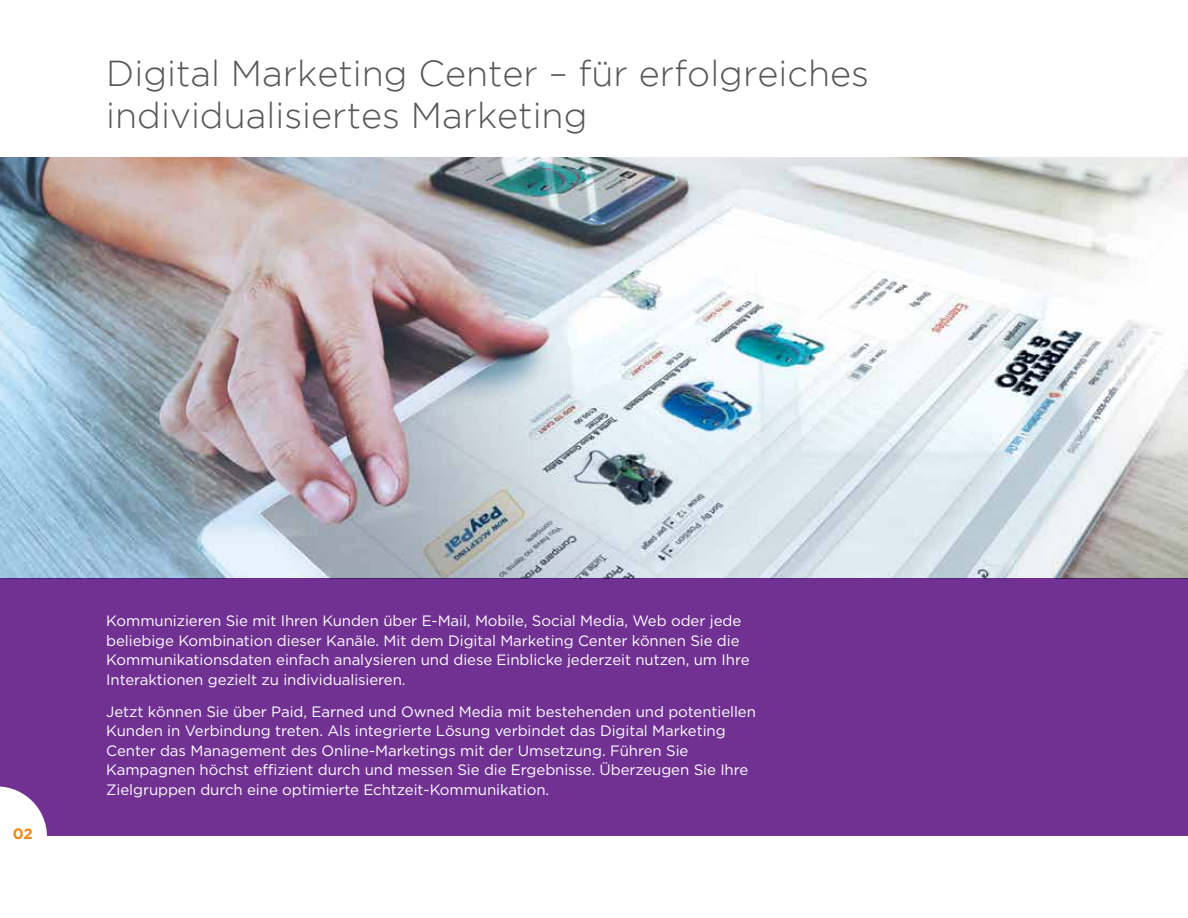
<style>
.page{position:relative;width:1188px;height:918px;background:#fff}
.page>*{position:absolute;margin:0;border:0;box-sizing:border-box;transform-origin:0 0}
.t1{font:300 36px/42px "Gotham";color:#55575a}
.t2{font:15px/19.5px "Gotham";letter-spacing:-.005em;color:#fff}
.t3{font:700 15px "Gotham";color:#ec881d}
</style>
<div class="page">
<img style="left:0;top:157px;width:1188px;height:421px">
<div style="left:0;top:578px;width:1188px;height:258px;background:#703193"></div>
<svg style="left:0;top:786px;width:47px;height:50px"></svg>
<h1 class="t1" style="left:106px;top:52px;width:764px">Digital Marketing Center – für erfolgreiches individualisiertes Marketing</h1>
<p class="t3" style="left:13px;top:825px;width:22px">02</p>
<p class="t2" style="left:106px;top:611px;width:645px">Kommunizieren Sie mit Ihren Kunden über E-Mail, Mobile, Social Media, Web oder jede beliebige Kombination dieser Kanäle. Mit dem Digital Marketing Center können Sie die Kommunikationsdaten einfach analysieren und diese Einblicke jederzeit nutzen, um Ihre Interaktionen gezielt zu individualisieren.</p>
<p class="t2" style="left:106px;top:701px;width:651px">Jetzt können Sie über Paid, Earned und Owned Media mit bestehenden und potentiellen Kunden in Verbindung treten. Als integrierte Lösung verbindet das Digital Marketing Center das Management des Online-Marketings mit der Umsetzung. Führen Sie Kampagnen höchst effizient durch und messen Sie die Ergebnisse. Überzeugen Sie Ihre Zielgruppen durch eine optimierte Echtzeit-Kommunikation.</p>
</div>
